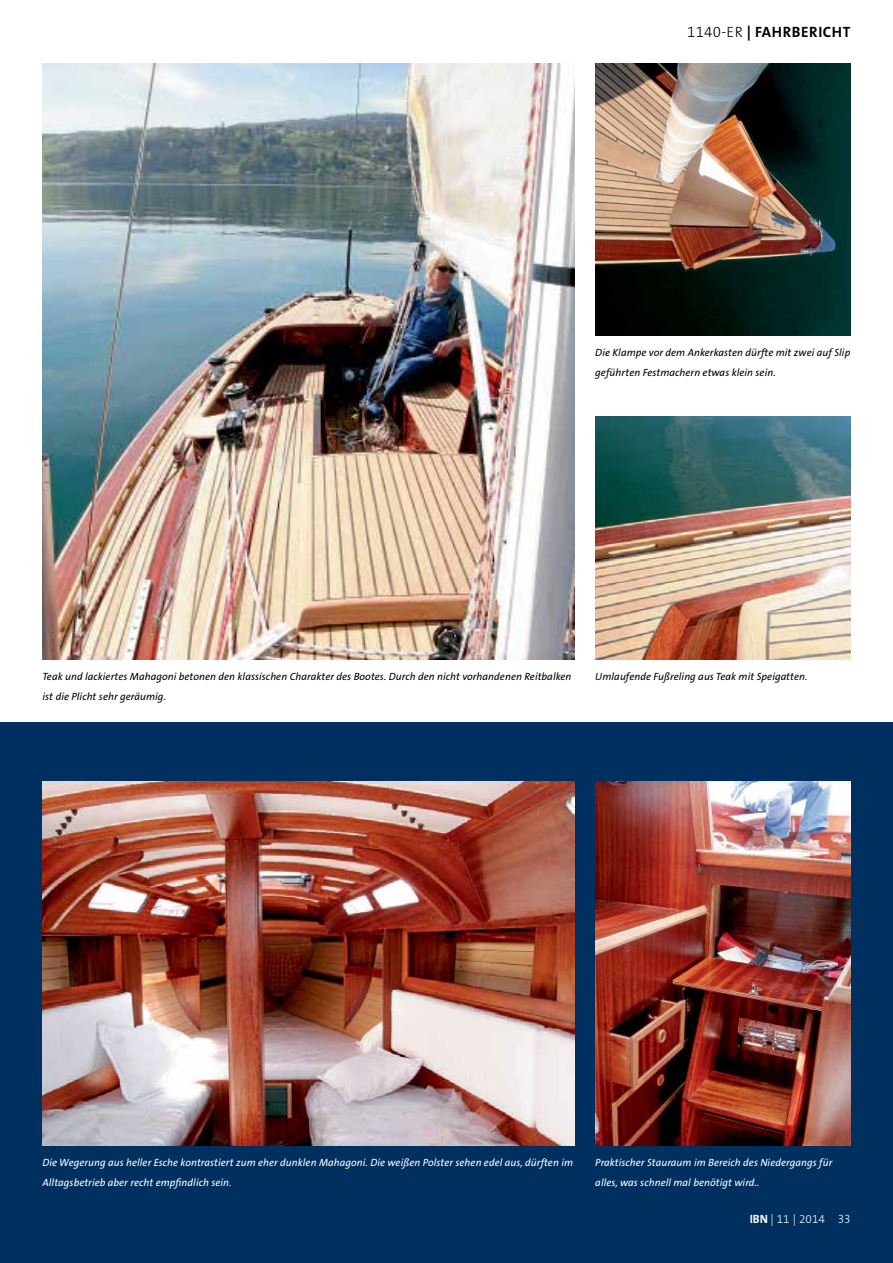
<style>
.page{position:relative;width:893px;height:1263px;background:#fff}
.page>*{position:absolute;margin:0;border:0;box-sizing:border-box;transform-origin:0 0}
.t1{font:700 15px "The Sans B W7";letter-spacing:.035em;color:#000}
.t2{font:300 12px "The Sans B W3";color:#fff}
.t3{font:italic 10.5px/20.2px "The Sans B W5 Plain";letter-spacing:.005em;color:#000}
.t4{font:italic 10.5px/20.2px "The Sans B W5 Plain";letter-spacing:.005em;color:#fff}
.s1{font-family:"The Sans B W3";font-weight:300}
.s2{font-family:"The Sans B W7";font-weight:700}
</style>
<div class="page">
<div style="left:0;top:723px;width:893px;height:540px;background:#00305f"></div>
<img style="left:43px;top:781px;width:531px;height:365px">
<img style="left:595px;top:781px;width:255px;height:365px">
<img style="left:43px;top:64px;width:531px;height:596px">
<img style="left:595px;top:417px;width:255px;height:243px">
<img style="left:595px;top:64px;width:255px;height:272px">
<h1 class="t1" style="left:687px;top:22px;width:165px"><span class="s1">1140-ER</span> | FAHRBERICHT</h1>
<p class="t3" style="left:595px;top:343px;width:256px">Die Klampe vor dem Ankerkasten dürfte mit zwei auf Slip geführten Festmachern etwas klein sein.</p>
<p class="t3" style="left:43px;top:667px;width:530px">Teak und lackiertes Mahagoni betonen den klassischen Charakter des Bootes. Durch den nicht vorhandenen Reitbalken ist die Plicht sehr geräumig.</p>
<p class="t3" style="left:595px;top:667px;width:214px">Umlaufende Fußreling aus Teak mit Speigatten.</p>
<p class="t4" style="left:43px;top:1153px;width:532px">Die Wegerung aus heller Esche kontrastiert zum eher dunklen Mahagoni. Die weißen Polster sehen edel aus, dürften im<br>Alltagsbetrieb aber recht empfindlich sein.</p>
<p class="t4" style="left:595px;top:1153px;width:239px">Praktischer Stauraum im Bereich des Niedergangs für alles, was schnell mal benötigt wird..</p>
<p class="t2" style="left:750px;top:1211px;width:102px"><span class="s2">IBN</span> | 11 | 2014 33</p>
</div>
